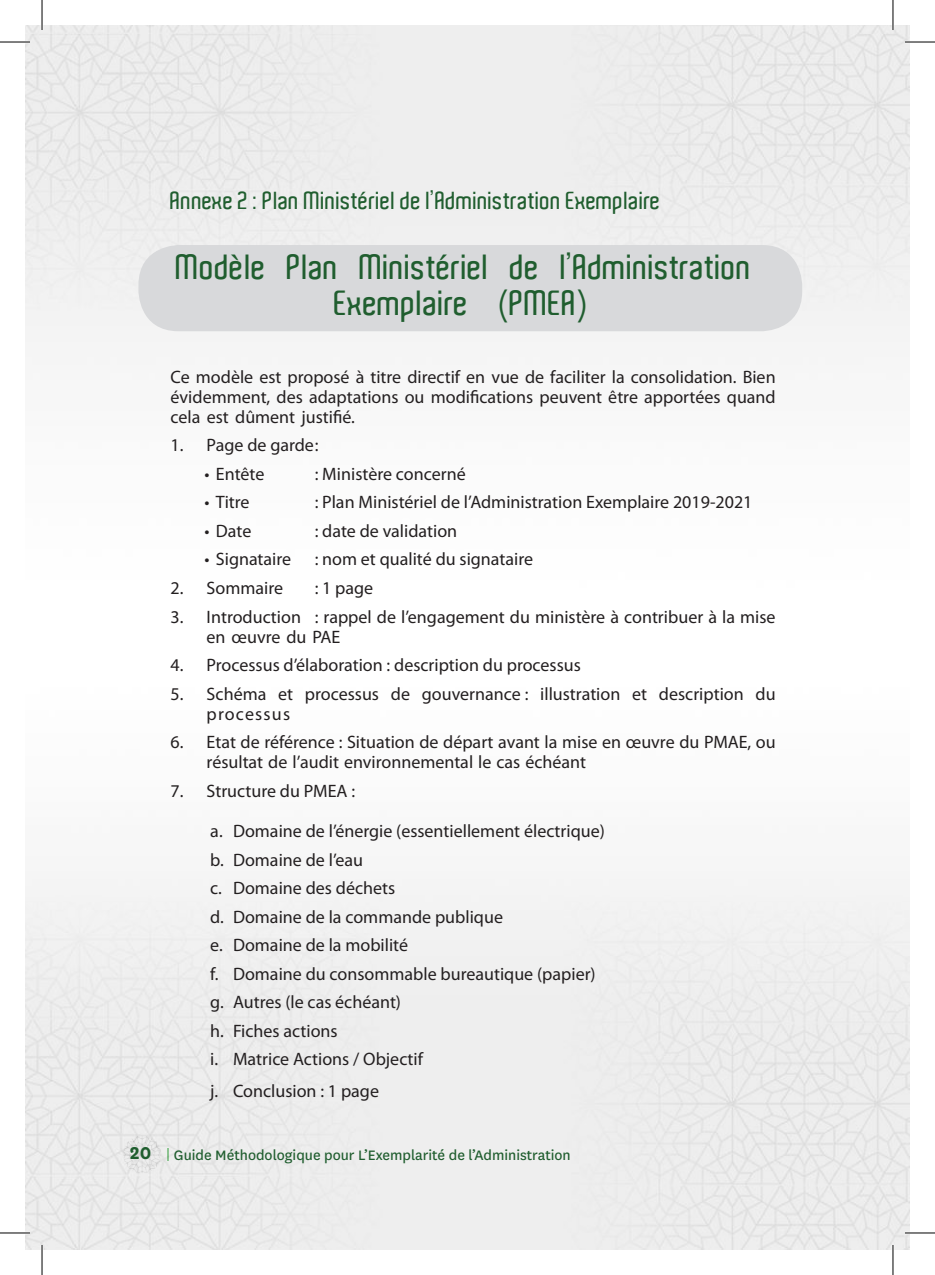
<style>
.page{position:relative;width:935px;height:1275px;background:#fff}
.page>*{position:absolute;margin:0;border:0;box-sizing:border-box;transform-origin:0 0}
.t1{font:600 34px/36px "Aldo";color:#205e2f;text-align:center}
.t2{font:600 24px "Aldo";color:#205e2f}
.t3{font:18px/28.6px "Myriad Pro";color:#231f20}
.t4{font:16px "National";color:#205e2f}
.s1{font-weight:700;font-size:20px}
</style>
<div class="page">
<img style="left:25px;top:25px;width:884px;height:1224px">
<div style="left:138px;top:245px;width:664px;height:86px;background:#d8d9db;border-radius:40px"></div>
<hr style="left:0;top:41px;width:30px;height:2px;background:#fff">
<hr style="left:904px;top:41px;width:30px;height:2px;background:#fff">
<hr style="left:0;top:1231px;width:30px;height:3px;background:#fff">
<hr style="left:904px;top:1231px;width:30px;height:3px;background:#fff">
<hr style="left:41px;top:0;width:2px;height:30px;background:#fff">
<hr style="left:41px;top:1245px;width:2px;height:30px;background:#fff">
<hr style="left:891px;top:0;width:3px;height:30px;background:#fff">
<hr style="left:891px;top:1245px;width:3px;height:30px;background:#fff">
<hr style="left:0;top:42px;width:30px;height:1px;background:#000">
<hr style="left:904px;top:42px;width:30px;height:1px;background:#000">
<hr style="left:0;top:1232px;width:30px;height:1px;background:#000">
<hr style="left:904px;top:1232px;width:30px;height:1px;background:#000">
<hr style="left:42px;top:0;width:1px;height:30px;background:#000">
<hr style="left:42px;top:1245px;width:1px;height:30px;background:#000">
<hr style="left:892px;top:0;width:1px;height:30px;background:#000">
<hr style="left:892px;top:1245px;width:1px;height:30px;background:#000">
<h2 class="t2" style="left:171px;top:187px;width:491px">Annexe 2 : Plan Ministériel de l’Administration Exemplaire</h2>
<h1 class="t1" style="left:176px;top:249px;width:577px">Modèle Plan Ministériel de l’Administration<br>Exemplaire (PMEA)</h1>
<p class="t3" style="left:171px;top:366px;width:606px;line-height:20px;text-align:justify">Ce modèle est proposé à titre directif en vue de faciliter la consolidation. Bien évidemment, des adaptations ou modifications peuvent être apportées quand cela est dûment justifié.</p>
<p class="t3" style="left:171px;top:431px;width:149px">1. Page de garde:</p>
<p class="t3" style="left:205px;top:459px;width:61px">• Entête</p>
<p class="t3" style="left:314px;top:459px;width:152px">: Ministère concerné</p>
<p class="t3" style="left:205px;top:488px;width:46px">• Titre</p>
<p class="t3" style="left:314px;top:488px;width:439px">: Plan Ministériel de l’Administration Exemplaire 2019-2021</p>
<p class="t3" style="left:205px;top:516px;width:48px">• Date</p>
<p class="t3" style="left:314px;top:516px;width:144px">: date de validation</p>
<p class="t3" style="left:205px;top:545px;width:88px">• Signataire</p>
<p class="t3" style="left:314px;top:545px;width:220px">: nom et qualité du signataire</p>
<p class="t3" style="left:171px;top:573px;width:114px">2. Sommaire</p>
<p class="t3" style="left:315px;top:573px;width:60px">: 1 page</p>
<p class="t3" style="left:207px;top:606px;width:570px;line-height:20px;text-indent:-36px">3. Introduction : rappel de l’engagement du ministère à contribuer à la mise en œuvre du PAE</p>
<p class="t3" style="left:171px;top:650px;width:412px">4. Processus d’élaboration : description du processus</p>
<p class="t3" style="left:207px;top:683px;width:570px;line-height:20px;text-indent:-36px">5. Schéma et processus de gouvernance : illustration et description du processus</p>
<p class="t3" style="left:207px;top:731px;width:570px;line-height:20px;text-indent:-36px">6. Etat de référence : Situation de départ avant la mise en œuvre du PMAE, ou résultat de l’audit environnemental le cas échéant</p>
<p class="t3" style="left:171px;top:776px;width:186px">7. Structure du PMEA :</p>
<p class="t3" style="left:210px;top:816px;width:396px">a. Domaine de l’énergie (essentiellement électrique) b. Domaine de l’eau<br>c. Domaine des déchets<br>d. Domaine de la commande publique<br>e. Domaine de la mobilité<br>f. Domaine du consommable bureautique (papier) g. Autres (le cas échéant)<br>h. Fiches actions<br>i. Matrice Actions / Objectif</p>
<p class="t3" style="left:210px;top:1076px;width:170px">j. Conclusion : 1 page</p>
<p class="t4" style="left:130px;top:1144px;width:442px"><span class="s1">20</span> Guide Méthodologique pour L’Exemplarité de l’Administration</p>
</div>
